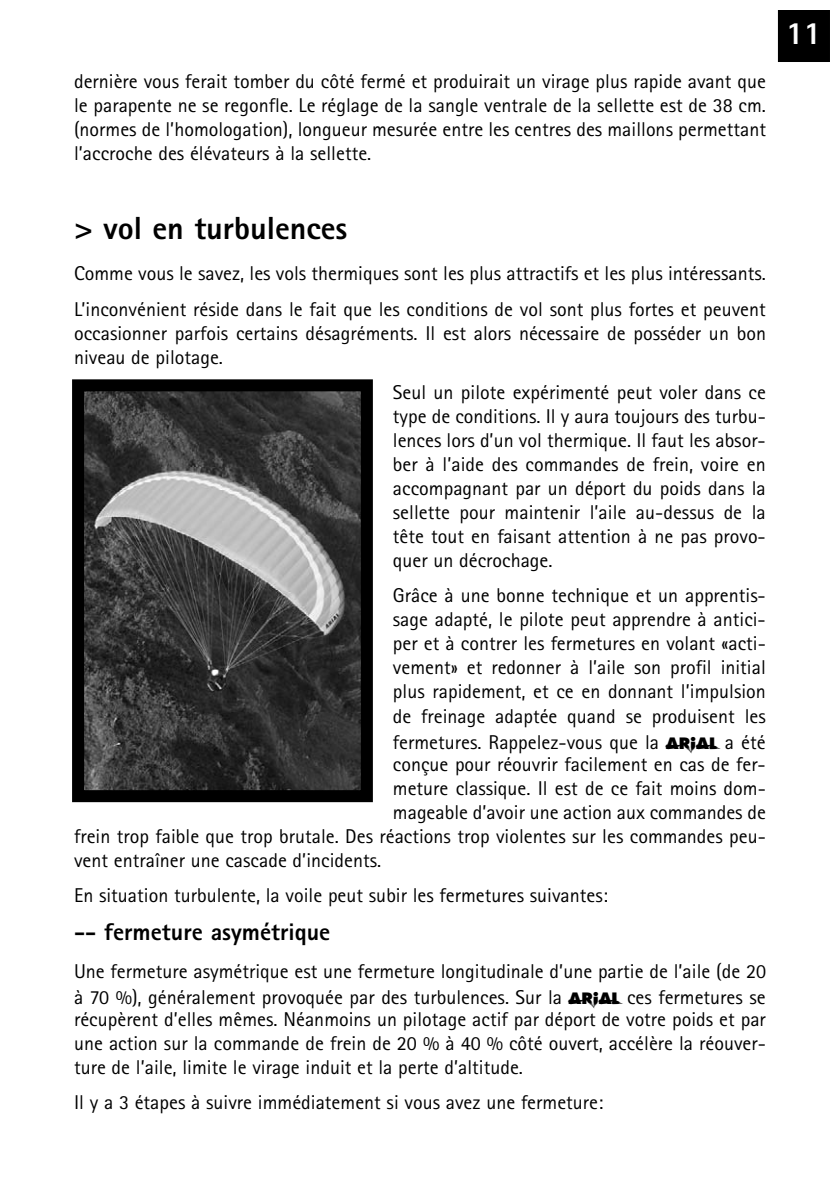
<style>
.page{position:relative;width:840px;height:1191px;background:#fff}
.page>*{position:absolute;margin:0;border:0;box-sizing:border-box;transform-origin:0 0}
.t1{font:800 32px "Rotis Sans Serif";color:#000}
.t2{font:800 32px "Rotis Sans Serif";color:#fff}
.t3{font:800 24px "Rotis Sans Serif";color:#000}
.t4{font:20px/24px "Rotis Sans Serif";color:#000;text-align:justify}
.s1{font-family:"Akira"}
</style>
<div class="page">
<div style="left:777px;top:10px;width:52px;height:52px;background:#000"></div>
<img style="left:85px;top:392px;width:274px;height:397px">
<div style="left:72px;top:379px;width:300px;height:423px;border:12px solid #000"></div>
<p class="t4" style="left:74px;top:71px;width:693px">dernière vous ferait tomber du côté fermé et produirait un virage plus rapide avant que le parapente ne se regonfle. Le réglage de la sangle ventrale de la sellette est de 38 cm. (normes de l’homologation), longueur mesurée entre les centres des maillons permettant l’accroche des élévateurs à la sellette.</p>
<h1 class="t1" style="left:74px;top:217px;width:275px">&gt; vol en turbulences</h1>
<p class="t4" style="left:74px;top:258px;width:693px;line-height:35.4px">Comme vous le savez, les vols thermiques sont les plus attractifs et les plus intéressants.<br>L’inconvénient réside dans le fait que les conditions de vol sont plus fortes et peuvent</p>
<p class="t4" style="left:74px;top:323px;width:693px">occasionner parfois certains désagréments. Il est alors nécessaire de posséder un bon niveau de pilotage.</p>
<p class="t4" style="left:392px;top:382px;width:374px">Seul un pilote expérimenté peut voler dans ce type de conditions. Il y aura toujours des turbu&shy;lences lors d’un vol thermique. Il faut les absor&shy;ber à l’aide des commandes de frein, voire en accompagnant par un déport du poids dans la sellette pour maintenir l’aile au-dessus de la tête tout en faisant attention à ne pas provo&shy;quer un décrochage.</p>
<p class="t4" style="left:392px;top:585px;width:374px">Grâce à une bonne technique et un apprentis&shy;sage adapté, le pilote peut apprendre à antici&shy;per et à contrer les fermetures en volant «acti&shy;vement» et redonner à l’aile son profil initial plus rapidement, et ce en donnant l’impulsion de freinage adaptée quand se produisent les</p>
<p class="t4" style="left:392px;top:733px;width:374px;line-height:22px">fermetures. Rappelez-vous que la <span class="s1">ARIAL</span> a été conçue pour réouvrir facilement en cas de fer-</p>
<p class="t4" style="left:392px;top:778px;width:374px">meture classique. Il est de ce fait moins dom-</p>
<p class="t4" style="left:392px;top:802px;width:374px">mageable d’avoir une action aux commandes de</p>
<p class="t4" style="left:74px;top:826px;width:693px">frein trop faible que trop brutale. Des réactions trop violentes sur les commandes peu-</p>
<p class="t4" style="left:74px;top:850px;width:308px">vent entraîner une cascade d’incidents.</p>
<p class="t4" style="left:74px;top:885px;width:535px">En situation turbulente, la voile peut subir les fermetures suivantes:</p>
<p class="t3" style="left:74px;top:923px;width:258px">-- fermeture asymétrique</p>
<p class="t4" style="left:74px;top:959px;width:693px;line-height:26.2px">Une fermeture asymétrique est une fermeture longitudinale d’une partie de l’aile (de 20 à 70 %), généralement provoquée par des turbulences. Sur la <span class="s1">ARIAL</span> ces fermetures se</p>
<p class="t4" style="left:74px;top:1009px;width:693px">récupèrent d’elles mêmes. Néanmoins un pilotage actif par déport de votre poids et par une action sur la commande de frein de 20 % à 40 % côté ouvert, accélère la réouver&shy;ture de l’aile, limite le virage induit et la perte d’altitude.</p>
<p class="t4" style="left:74px;top:1092px;width:530px">Il y a 3 étapes à suivre immédiatement si vous avez une fermeture:</p>
<h1 class="t2" style="left:785px;top:21px;width:37px">11</h1>
</div>
